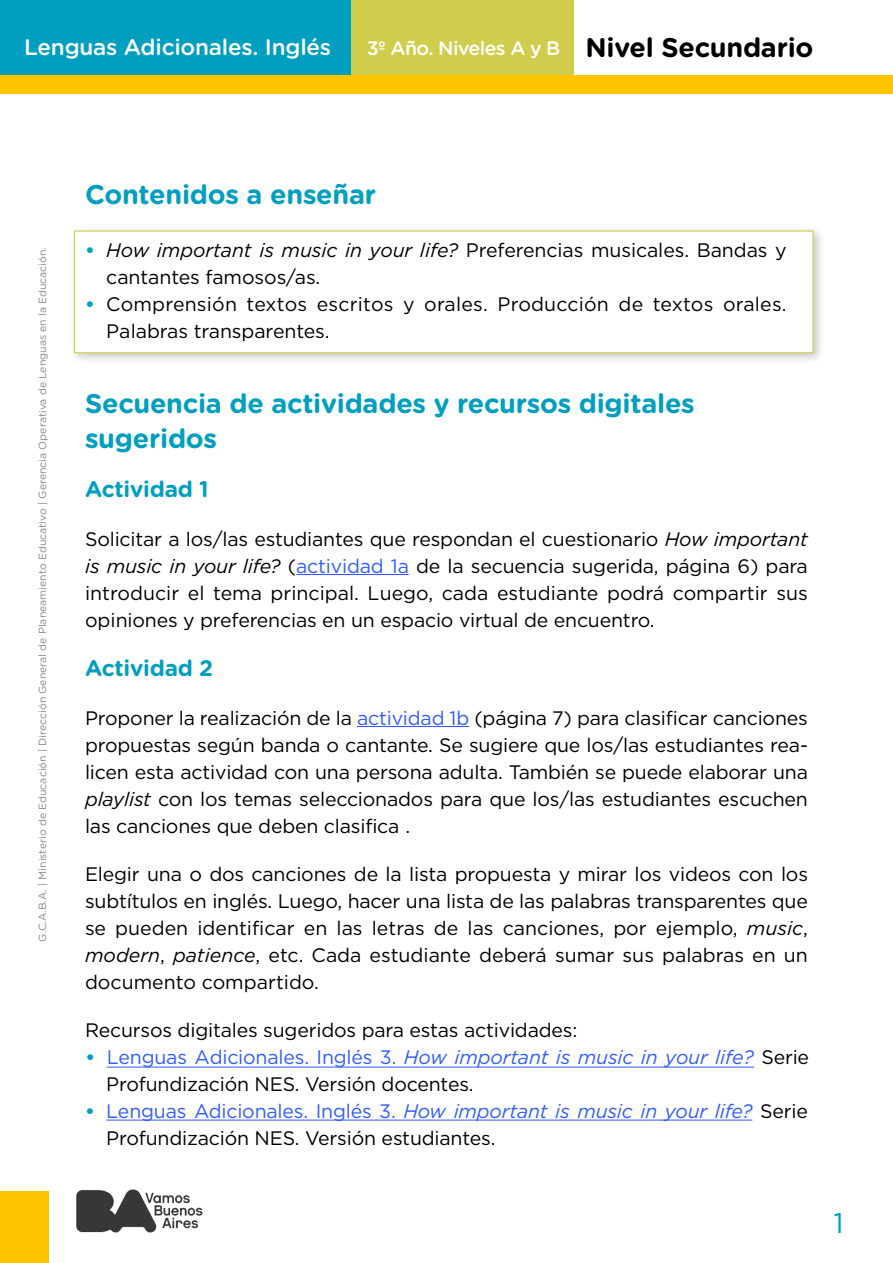
<style>
.page{position:relative;width:893px;height:1263px;background:#fff}
.page>*{position:absolute;margin:0;border:0;box-sizing:border-box;transform-origin:0 0}
.t1{font:28.5px "Gotham";color:#009fc0}
.t2{font:700 27px/34.5px "Gotham Rounded";letter-spacing:-.01em;color:#009fc0}
.t3{font:500 22.5px "Gotham Rounded";letter-spacing:-.01em;color:#fff}
.t4{font:700 22.5px "Gotham Rounded";letter-spacing:-.01em;color:#009fc0}
.t5{font:19.5px/27px "Gotham";letter-spacing:-.01em;color:#000}
.t6{font:19.5px/27px "Gotham";letter-spacing:.01em;color:#000}
.t7{font:500 19.5px "Gotham Rounded";letter-spacing:-.03em;color:#fff}
.t8{font:10.5px "Gotham Rounded";color:#878787}
.s1{font-weight:700;font-size:27px;color:#000}
.s2{font-weight:700;color:#009fc0}
.s3{font-style:italic}
.s4{color:#305cff}
.s5{font-style:italic;color:#305cff}
</style>
<div class="page">
<div style="left:0;top:1191px;width:48px;height:72px;background:#fdc500"></div>
<div style="left:0;top:0;width:351px;height:78px;background:#009fc0"></div>
<div style="left:351px;top:0;width:223px;height:78px;background:#d0cd4c"></div>
<div style="left:0;top:75px;width:893px;height:19px;background:#fdc500"></div>
<div style="left:68px;top:225px;width:757px;height:140px;background:#000;opacity:.22"></div>
<div style="left:74px;top:230px;width:740px;height:123px;background:#fff;border:1px solid #d0cd4c"></div>
<hr style="left:296px;top:574px;width:113px;height:1px;background:#305cff">
<hr style="left:357px;top:726px;width:112px;height:1px;background:#305cff">
<hr style="left:106px;top:1119px;width:646px;height:1px;background:#305cff">
<hr style="left:107px;top:1066px;width:647px;height:1px;background:#305cff">
<img style="left:76px;top:1189px;width:127px;height:44px">
<p class="t3" style="left:24px;top:31px;width:309px">Lenguas Adicionales. Inglés</p>
<p class="t7" style="left:367px;top:34px;width:448px">3º Año. Niveles A y B <span class="s1">Nivel Secundario</span></p>
<p class="t8" style="left:35px;top:942px;width:696px;rotate:-90deg">G.C.A.B.A. | Ministerio de Educación | Dirección General de Planeamiento Educativo | Gerencia Operativa de Lenguas en la Educación.</p>
<h2 class="t2" style="left:85px;top:176px;width:293px">Contenidos a enseñar</h2>
<p class="t5" style="left:106px;top:236px;width:682px;text-indent:-21px"><span class="s2">•</span> <span class="s3">How important is music in your life?</span> Preferencias musicales. Bandas y cantantes famosos/as.</p>
<p class="t6" style="left:106px;top:290px;width:682px;text-indent:-21px"><span class="s2">•</span> Comprensión textos escritos y orales. Producción de textos orales.<br>Palabras transparentes.</p>
<h2 class="t2" style="left:85px;top:385px;width:611px">Secuencia de actividades y recursos digitales sugeridos</h2>
<p class="t4" style="left:85px;top:473px;width:125px">Actividad 1</p>
<p class="t5" style="left:85px;top:525px;width:724px;text-align:justify">Solicitar a los/las estudiantes que respondan el cuestionario <span class="s3">How important is music in your life?</span> (<span class="s4">actividad 1a</span> de la secuencia sugerida, página 6) para introducir el tema principal. Luego, cada estudiante podrá compartir sus opiniones y preferencias en un espacio virtual de encuentro.</p>
<p class="t4" style="left:85px;top:652px;width:130px">Actividad 2</p>
<p class="t5" style="left:85px;top:704px;width:724px;text-align:justify">Proponer la realización de la <span class="s4">actividad 1b</span> (página 7) para clasificar canciones propuestas según banda o cantante. Se sugiere que los/las estudiantes rea&shy;licen esta actividad con una persona adulta. También se puede elaborar una <span class="s3">playlist</span> con los temas seleccionados para que los/las estudiantes escuchen las canciones que deben clasifica .</p>
<p class="t5" style="left:85px;top:860px;width:724px;text-align:justify">Elegir una o dos canciones de la lista propuesta y mirar los videos con los subtítulos en inglés. Luego, hacer una lista de las palabras transparentes que se pueden identificar en las letras de las canciones, por ejemplo, <span class="s3">music</span>, <span class="s3">modern</span>, <span class="s3">patience</span>, etc. Cada estudiante deberá sumar sus palabras en un documento compartido.</p>
<p class="t5" style="left:85px;top:1016px;width:494px">Recursos digitales sugeridos para estas actividades:</p>
<p class="t5" style="left:106px;top:1043px;width:704px;line-height:27.5px;text-indent:-21px"><span class="s2">•</span> <span class="s4">Lenguas Adicionales. Inglés 3.</span> <span class="s5">How important is music in your life?</span> Serie<br>Profundización NES. Versión docentes.</p>
<p class="t5" style="left:106px;top:1097px;width:703px;text-indent:-21px"><span class="s2">•</span> <span class="s4">Lenguas Adicionales. Inglés 3.</span> <span class="s5">How important is music in your life?</span> Serie<br>Profundización NES. Versión estudiantes.</p>
<h1 class="t1" style="left:833px;top:1204px;width:12px">1</h1>
</div>
